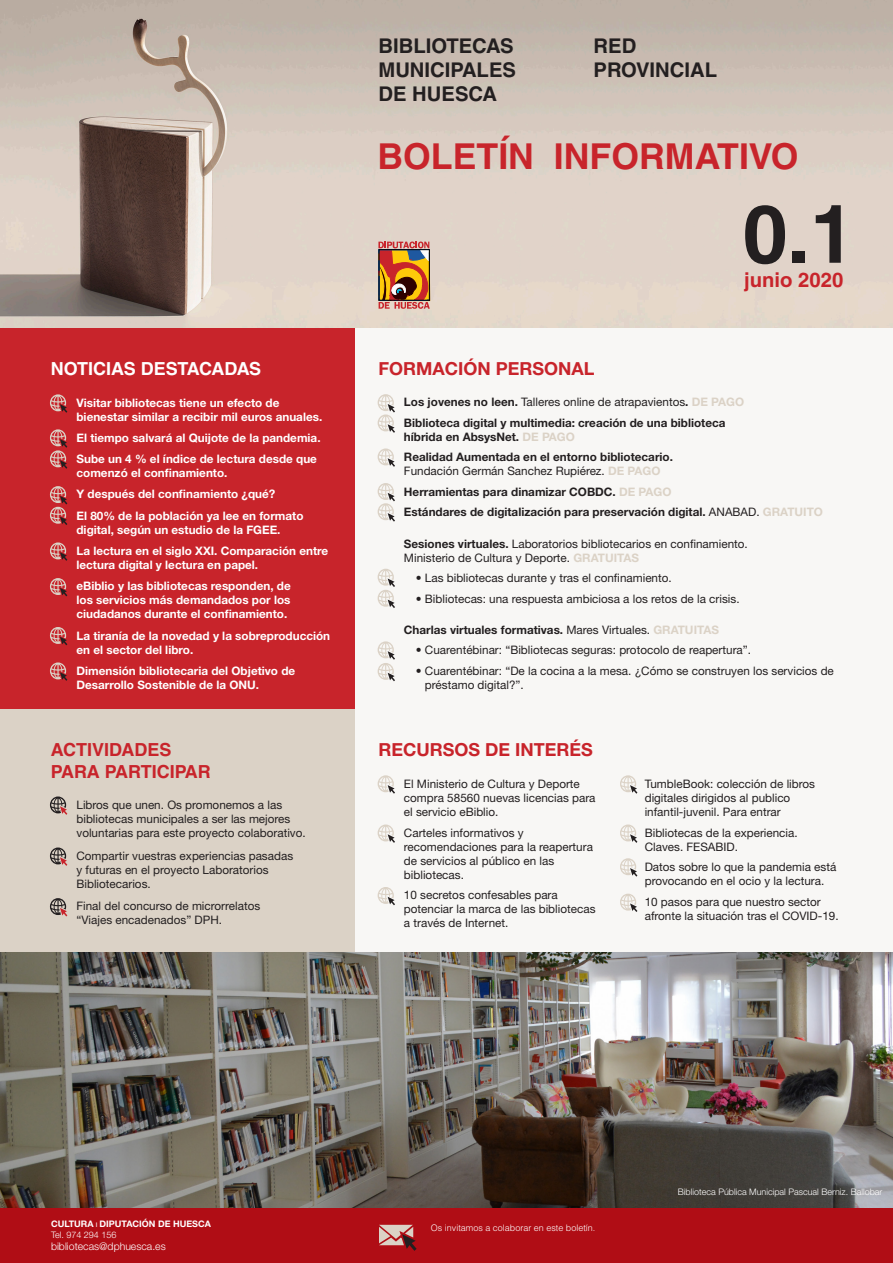
<style>
.page{position:relative;width:893px;height:1263px;background:#f8f7f5}
.page>*{position:absolute;margin:0;border:0;box-sizing:border-box;transform-origin:0 0}
.t1{font:700 81px "Helvetica LT Std";color:#231f20}
.t2{font:700 35.7px "Helvetica LT Std";color:#c8242b}
.t3{font:700 20.25px "Helvetica LT Std";color:#231f20}
.t4{font:700 20.25px "Helvetica LT Std";color:#c8242b}
.Título{font:700 18px "Helvetica Neue LT Std";color:#c8242b}
.Título-2{font:700 18px/21.6px "Helvetica LT Std";color:#c8242b}
.Título-3{font:700 18px "Helvetica LT Std";letter-spacing:-.01em;color:#fff}
.Párrafo_normal{font:11.7px/14.1px "Helvetica Neue LT Std";color:#231f20}
.Párrafo_normal-2{font:700 11.7px/14.1px "Helvetica Neue LT Std";color:#fff}
.Párrafo_normal-3{font:700 11.7px/14.1px "Helvetica Neue LT Std";color:#231f20}
.Sangrado{font:11.7px/14.1px "Helvetica Neue LT Std";color:#231f20}
.Párrafo_normal-4{font:300 10.5px "Helvetica Neue LT Std";color:#fff}
.Párrafo_normal-5{font:300 9px "Helvetica Neue LT Std";color:#fff}
.Sangrado-2{font:300 9px "Helvetica LT Std";color:#fff}
.Párrafo_normal-6{font:700 9px "Helvetica Neue LT Std";color:#fff}
.s1{font-weight:700}
.s2{font-weight:700;color:#dbd2c6}
.s3{color:#dbd2c6}
.s4{font-weight:400}
.s5{font-weight:900;font-size:4.5px}
</style>
<div class="page">
<div style="left:0;top:709px;width:354px;height:248px;background:#dbd2c6"></div>
<div style="left:0;top:327px;width:354px;height:382px;background:#c8242b"></div>
<img style="left:0;top:952px;width:893px;height:257px">
<div style="left:0;top:1209px;width:893px;height:54px;background:#b00d15"></div>
<svg style="left:378px;top:394px;width:17px;height:39px"></svg>
<svg style="left:378px;top:448px;width:17px;height:19px"></svg>
<svg style="left:378px;top:483px;width:17px;height:39px"></svg>
<svg style="left:378px;top:641px;width:17px;height:40px"></svg>
<svg style="left:378px;top:569px;width:17px;height:39px"></svg>
<svg style="left:378px;top:775px;width:17px;height:19px"></svg>
<svg style="left:378px;top:824px;width:17px;height:19px"></svg>
<svg style="left:378px;top:887px;width:17px;height:18px"></svg>
<svg style="left:620px;top:775px;width:17px;height:19px"></svg>
<svg style="left:620px;top:824px;width:17px;height:19px"></svg>
<svg style="left:620px;top:858px;width:17px;height:19px"></svg>
<svg style="left:620px;top:894px;width:17px;height:18px"></svg>
<svg style="left:379px;top:1225px;width:38px;height:26px"></svg>
<img style="left:1px;top:0;width:892px;height:327px">
<svg style="left:378px;top:242px;width:52px;height:67px;background:#b46e3c"></svg>
<svg style="left:50px;top:394px;width:17px;height:19px"></svg>
<svg style="left:50px;top:429px;width:17px;height:40px"></svg>
<svg style="left:50px;top:486px;width:17px;height:39px"></svg>
<svg style="left:50px;top:542px;width:17px;height:19px"></svg>
<svg style="left:50px;top:578px;width:17px;height:18px"></svg>
<svg style="left:50px;top:627px;width:17px;height:18px"></svg>
<svg style="left:50px;top:662px;width:17px;height:19px"></svg>
<svg style="left:50px;top:796px;width:17px;height:19px"></svg>
<svg style="left:50px;top:847px;width:17px;height:19px"></svg>
<svg style="left:50px;top:898px;width:17px;height:18px"></svg>
<p class="Título-3" style="left:51px;top:358px;width:212px">NOTICIAS DESTACADAS</p>
<p class="Párrafo_normal-2" style="left:76px;top:395px;width:247px">Visitar bibliotecas tiene un efecto de bienestar similar a recibir mil euros anuales.</p>
<p class="Párrafo_normal-2" style="left:76px;top:430px;width:246px">El tiempo salvará al Quijote de la pandemia.</p>
<p class="Párrafo_normal-2" style="left:76px;top:452px;width:242px">Sube un 4 % el índice de lectura desde que comenzó el confinamiento.</p>
<p class="Párrafo_normal-2" style="left:76px;top:487px;width:200px">Y después del confinamiento ¿qué?</p>
<p class="Párrafo_normal-2" style="left:76px;top:508px;width:229px">El 80% de la población ya lee en formato digital, según un estudio de la FGEE.</p>
<p class="Párrafo_normal-2" style="left:76px;top:543px;width:253px">La lectura en el siglo XXI. Comparación entre lectura digital y lectura en papel.</p>
<p class="Párrafo_normal-2" style="left:76px;top:579px;width:216px;text-align:justify">eBiblio y las bibliotecas responden, de los servicios más demandados por los ciudadanos durante el confinamiento.</p>
<p class="Párrafo_normal-2" style="left:76px;top:628px;width:255px">La tiranía de la novedad y la sobreproducción en el sector del libro.</p>
<p class="Párrafo_normal-2" style="left:76px;top:663px;width:220px">Dimensión bibliotecaria del Objetivo de<br>Desarrollo Sostenible de la ONU.</p>
<p class="Título-2" style="left:51px;top:739px;width:161px">ACTIVIDADES<br>PARA PARTICIPAR</p>
<p class="Párrafo_normal" style="left:76px;top:798px;width:231px">Libros que unen. Os promonemos a las bibliotecas municipales a ser las mejores voluntarias para este proyecto colaborativo.</p>
<p class="Párrafo_normal" style="left:76px;top:848px;width:218px">Compartir vuestras experiencias pasadas y futuras en el proyecto Laboratorios<br>Bibliotecarios.</p>
<p class="Párrafo_normal" style="left:76px;top:899px;width:185px">Final del concurso de microrrelatos “Viajes encadenados” DPH.</p>
<p class="t3" style="left:378px;top:33px;width:137px">BIBLIOTECAS</p>
<p class="t3" style="left:378px;top:58px;width:139px">MUNICIPALES</p>
<p class="t3" style="left:378px;top:82px;width:120px">DE HUESCA</p>
<p class="t2" style="left:377px;top:135px;width:423px">BOLETÍN INFORMATIVO</p>
<p class="t3" style="left:593px;top:33px;width:44px">RED</p>
<p class="t3" style="left:593px;top:58px;width:125px">PROVINCIAL</p>
<p class="t1" style="left:743px;top:185px;width:114px">0.1</p>
<p class="t4" style="left:744px;top:268px;width:101px">junio 2020</p>
<p class="Título" style="left:378px;top:358px;width:218px">FORMACIÓN PERSONAL</p>
<p class="Párrafo_normal" style="left:404px;top:395px;width:342px"><span class="s1">Los jovenes no leen.</span> Talleres online de atrapavientos<span class="s1">.</span> <span class="s2">DE PAGO</span></p>
<p class="Párrafo_normal-3" style="left:404px;top:415px;width:323px">Biblioteca digital y multimedia: creación de una biblioteca híbrida en AbsysNet. <span class="s3">DE PAGO</span></p>
<p class="Párrafo_normal-3" style="left:404px;top:450px;width:270px">Realidad Aumentada en el entorno bibliotecario.<br><span class="s4">Fundación Germán Sanchez Rupiérez.</span> <span class="s3">DE PAGO</span></p>
<p class="Párrafo_normal-3" style="left:404px;top:484px;width:269px">Herramientas para dinamizar COBDC. <span class="s3">DE PAGO</span></p>
<p class="Párrafo_normal-3" style="left:404px;top:505px;width:420px">Estándares de digitalización para preservación digital. <span class="s4">ANABAD.</span> <span class="s3">GRATUITO</span></p>
<p class="Párrafo_normal" style="left:404px;top:536px;width:345px"><span class="s1">Sesiones virtuales.</span> Laboratorios bibliotecarios en confinamiento.<br>Ministerio de Cultura y Deporte. <span class="s2">GRATUITAS</span></p>
<p class="Sangrado" style="left:416px;top:571px;width:257px">• Las bibliotecas durante y tras el confinamiento.</p>
<p class="Sangrado" style="left:416px;top:591px;width:325px">• Bibliotecas: una respuesta ambiciosa a los retos de la crisis.</p>
<p class="Párrafo_normal-3" style="left:404px;top:622px;width:317px">Charlas virtuales formativas. <span class="s4">Mares Virtuales.</span> <span class="s3">GRATUITAS</span></p>
<p class="Sangrado" style="left:416px;top:643px;width:337px">• Cuarentébinar: “Bibliotecas seguras: protocolo de reapertura”.</p>
<p class="Sangrado" style="left:425px;top:663px;width:410px;text-indent:-9px">• Cuarentébinar: “De la cocina a la mesa. ¿Cómo se construyen los servicios de préstamo digital?”.</p>
<p class="Título" style="left:378px;top:739px;width:216px">RECURSOS DE INTERÉS</p>
<p class="Párrafo_normal" style="left:404px;top:777px;width:193px">El Ministerio de Cultura y Deporte compra 58560 nuevas licencias para el servicio eBiblio.</p>
<p class="Párrafo_normal" style="left:404px;top:825px;width:190px">Carteles informativos y recomendaciones para la reapertura de servicios al público en las bibliotecas.</p>
<p class="Párrafo_normal" style="left:404px;top:888px;width:193px">10 secretos confesables para potenciar la marca de las bibliotecas a través de Internet.</p>
<p class="Párrafo_normal" style="left:645px;top:777px;width:172px">TumbleBook: colección de libros digitales dirigidos al publico infantil-juvenil. Para entrar</p>
<p class="Párrafo_normal" style="left:645px;top:825px;width:154px">Bibliotecas de la experiencia.<br>Claves. FESABID.</p>
<p class="Párrafo_normal" style="left:645px;top:860px;width:193px">Datos sobre lo que la pandemia está provocando en el ocio y la lectura.</p>
<p class="Párrafo_normal" style="left:645px;top:894px;width:195px">10 pasos para que nuestro sector afronte la situación tras el COVID-19.</p>
<p class="Párrafo_normal-6" style="left:51px;top:1218px;width:161px">CULTURA <span class="s5">|</span> DIPUTACIÓN DE HUESCA</p>
<p class="Párrafo_normal-5" style="left:51px;top:1229px;width:67px">Tel. 974 294 156</p>
<p class="Párrafo_normal-4" style="left:51px;top:1240px;width:116px">bibliotecas@dphuesca.es</p>
<p class="Sangrado-2" style="left:431px;top:1222px;width:166px">Os invitamos a colaborar en este boletín.</p>
<p class="Párrafo_normal-5" style="left:678px;top:1186px;width:206px">Biblioteca Pública Municipal Pascual Berniz. Ballobar</p>
</div>
